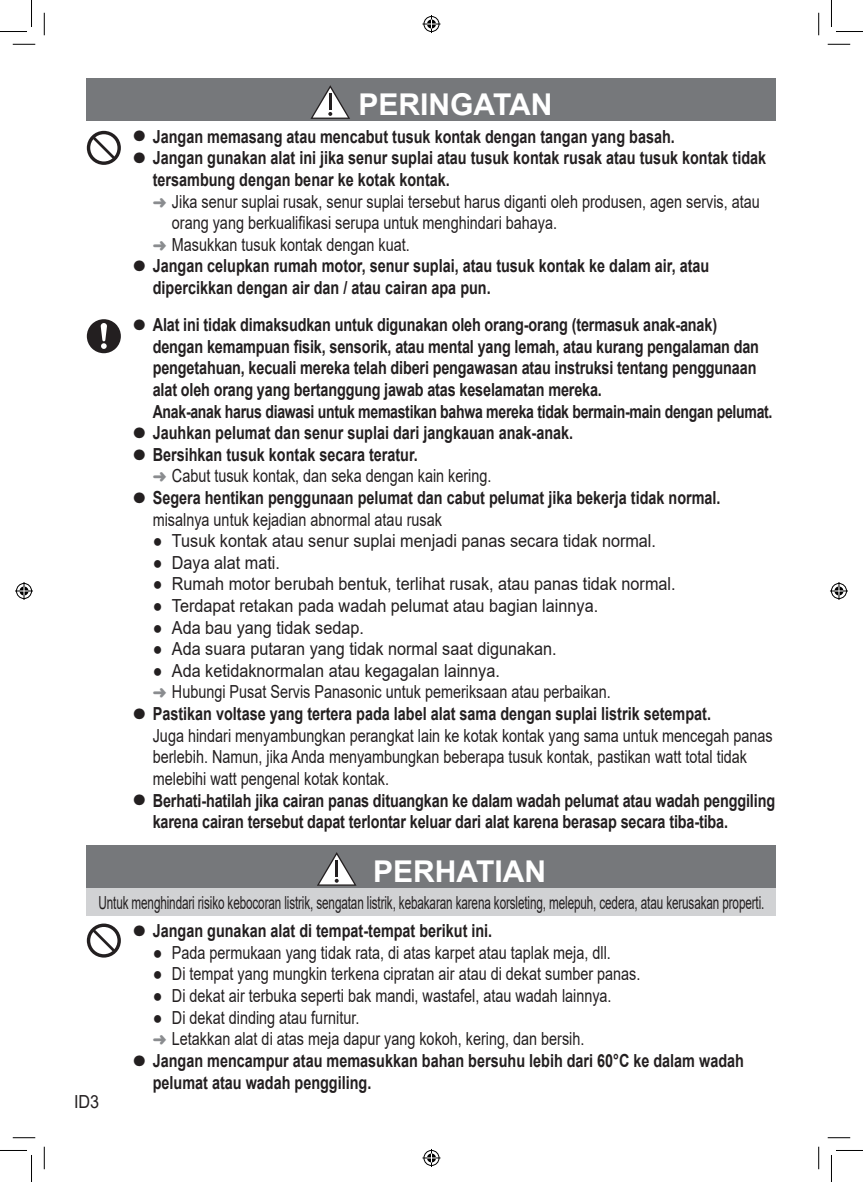
<style>
.page{position:relative;width:863px;height:1182px;background:#fff}
.page>*{position:absolute;margin:0;border:0;box-sizing:border-box;transform-origin:0 0}
._00_table_Header01{font:700 30px "Arial";color:#fff}
.t1{font:700 18px/21.6px "Arial";color:#231f20;scale:.8 1}
._00_PL_list_dot_body{font:18px/21.6px "Arial";color:#231f20;scale:.8 1}
._00_PL_list_dot_body-2{font:18px "Arial";color:#231f20;scale:.9 1}
._00_PL_body_C{font:18px "Arial";letter-spacing:-.01em;color:#231f20;scale:.65 1}
.s1{color:#8a8c8f}
</style>
<div class="page">
<div style="left:87px;top:78px;width:689px;height:43px;background:#76787b"></div>
<svg style="left:310px;top:85px;width:40px;height:34px"></svg>
<svg style="left:87px;top:131px;width:34px;height:34px"></svg>
<svg style="left:90px;top:134px;width:27px;height:27px"></svg>
<svg style="left:92px;top:136px;width:23px;height:23px"></svg>
<svg style="left:87px;top:319px;width:34px;height:34px"></svg>
<div style="left:87px;top:845px;width:689px;height:42px;background:#76787b"></div>
<div style="left:87px;top:887px;width:689px;height:28px;background:#d1d2d4"></div>
<svg style="left:317px;top:852px;width:39px;height:33px"></svg>
<svg style="left:87px;top:923px;width:34px;height:34px"></svg>
<svg style="left:90px;top:926px;width:27px;height:28px"></svg>
<svg style="left:92px;top:929px;width:23px;height:22px"></svg>
<svg style="left:13px;top:44px;width:22px;height:1px"></svg>
<svg style="left:827px;top:44px;width:23px;height:1px"></svg>
<svg style="left:13px;top:1137px;width:22px;height:1px"></svg>
<svg style="left:827px;top:1137px;width:23px;height:1px"></svg>
<svg style="left:44px;top:13px;width:1px;height:22px"></svg>
<svg style="left:44px;top:1146px;width:1px;height:23px"></svg>
<svg style="left:818px;top:13px;width:1px;height:22px"></svg>
<svg style="left:818px;top:1146px;width:1px;height:23px"></svg>
<svg style="left:0;top:0;width:32px;height:32px"></svg>
<svg style="left:0;top:1150px;width:32px;height:31px"></svg>
<svg style="left:831px;top:0;width:31px;height:32px"></svg>
<svg style="left:831px;top:1150px;width:31px;height:31px"></svg>
<svg style="left:422px;top:15px;width:18px;height:18px"></svg>
<svg style="left:422px;top:1149px;width:18px;height:17px"></svg>
<svg style="left:15px;top:582px;width:18px;height:18px"></svg>
<svg style="left:830px;top:582px;width:17px;height:18px"></svg>
<p class="_00_table_Header01" style="left:358px;top:84px;width:195px">PERINGATAN</p>
<p class="t1" style="left:134px;top:126px;width:678px">● Jangan memasang atau mencabut tusuk kontak dengan tangan yang basah.</p>
<p class="t1" style="left:153px;top:147px;width:768px;text-indent:-19px">● Jangan gunakan alat ini jika senur suplai atau tusuk kontak rusak atau tusuk kontak tidak tersambung dengan benar ke kotak kontak.</p>
<p class="_00_PL_list_dot_body" style="left:172px;top:190px;width:736px;text-indent:-19px"><span class="s1">➜</span> Jika senur suplai rusak, senur suplai tersebut harus diganti oleh produsen, agen servis, atau orang yang berkualifikasi serupa untuk menghindari bahaya.</p>
<p class="_00_PL_list_dot_body" style="left:153px;top:233px;width:323px"><span class="s1">➜</span> Masukkan tusuk kontak dengan kuat.</p>
<p class="t1" style="left:153px;top:255px;width:697px;text-indent:-19px">● Jangan celupkan rumah motor, senur suplai, atau tusuk kontak ke dalam air, atau dipercikkan dengan air dan / atau cairan apa pun.</p>
<p class="t1" style="left:153px;top:314px;width:776px;text-indent:-19px">● Alat ini tidak dimaksudkan untuk digunakan oleh orang-orang (termasuk anak-anak)<br>dengan kemampuan fisik, sensorik, atau mental yang lemah, atau kurang pengalaman dan pengetahuan, kecuali mereka telah diberi pengawasan atau instruksi tentang penggunaan alat oleh orang yang bertanggung jawab atas keselamatan mereka.<br>Anak-anak harus diawasi untuk memastikan bahwa mereka tidak bermain-main dengan pelumat.</p>
<p class="t1" style="left:134px;top:422px;width:551px">● Jauhkan pelumat dan senur suplai dari jangkauan anak-anak.</p>
<p class="t1" style="left:134px;top:444px;width:357px">● Bersihkan tusuk kontak secara teratur.</p>
<p class="_00_PL_list_dot_body" style="left:153px;top:465px;width:425px"><span class="s1">➜</span> Cabut tusuk kontak, dan seka dengan kain kering.</p>
<p class="t1" style="left:134px;top:487px;width:735px">● Segera hentikan penggunaan pelumat dan cabut pelumat jika bekerja tidak normal.</p>
<p class="_00_PL_list_dot_body" style="left:153px;top:508px;width:363px">misalnya untuk kejadian abnormal atau rusak</p>
<p class="_00_PL_list_dot_body-2" style="left:153px;top:528px;width:560px">● Tusuk kontak atau senur suplai menjadi panas secara tidak normal.</p>
<p class="_00_PL_list_dot_body-2" style="left:153px;top:550px;width:143px">● Daya alat mati.</p>
<p class="_00_PL_list_dot_body-2" style="left:153px;top:571px;width:582px">● Rumah motor berubah bentuk, terlihat rusak, atau panas tidak normal.</p>
<p class="_00_PL_list_dot_body-2" style="left:153px;top:593px;width:496px">● Terdapat retakan pada wadah pelumat atau bagian lainnya.</p>
<p class="_00_PL_list_dot_body-2" style="left:153px;top:615px;width:236px">● Ada bau yang tidak sedap.</p>
<p class="_00_PL_list_dot_body-2" style="left:153px;top:636px;width:450px">● Ada suara putaran yang tidak normal saat digunakan.</p>
<p class="_00_PL_list_dot_body-2" style="left:153px;top:658px;width:387px">● Ada ketidaknormalan atau kegagalan lainnya.</p>
<p class="_00_PL_list_dot_body" style="left:153px;top:681px;width:574px"><span class="s1">➜</span> Hubungi Pusat Servis Panasonic untuk pemeriksaan atau perbaikan.</p>
<p class="t1" style="left:134px;top:703px;width:723px">● Pastikan voltase yang tertera pada label alat sama dengan suplai listrik setempat.</p>
<p class="_00_PL_list_dot_body" style="left:153px;top:724px;width:776px">Juga hindari menyambungkan perangkat lain ke kotak kontak yang sama untuk mencegah panas berlebih. Namun, jika Anda menyambungkan beberapa tusuk kontak, pastikan watt total tidak melebihi watt pengenal kotak kontak.</p>
<p class="t1" style="left:153px;top:789px;width:779px;text-indent:-19px">● Berhati-hatilah jika cairan panas dituangkan ke dalam wadah pelumat atau wadah penggiling karena cairan tersebut dapat terlontar keluar dari alat karena berasap secara tiba-tiba.</p>
<p class="_00_table_Header01" style="left:373px;top:850px;width:174px">PERHATIAN</p>
<p class="_00_PL_body_C" style="left:98px;top:890px;width:1025px">Untuk menghindari risiko kebocoran listrik, sengatan listrik, kebakaran karena korsleting, melepuh, cedera, atau kerusakan properti.</p>
<p class="t1" style="left:134px;top:920px;width:450px">● Jangan gunakan alat di tempat-tempat berikut ini.</p>
<p class="_00_PL_list_dot_body-2" style="left:153px;top:940px;width:510px">● Pada permukaan yang tidak rata, di atas karpet atau taplak meja, dll.</p>
<p class="_00_PL_list_dot_body-2" style="left:153px;top:961px;width:543px">● Di tempat yang mungkin terkena cipratan air atau di dekat sumber panas.</p>
<p class="_00_PL_list_dot_body-2" style="left:153px;top:983px;width:511px">● Di dekat air terbuka seperti bak mandi, wastafel, atau wadah lainnya.</p>
<p class="_00_PL_list_dot_body-2" style="left:153px;top:1004px;width:231px">● Di dekat dinding atau furnitur.</p>
<p class="_00_PL_list_dot_body" style="left:153px;top:1027px;width:541px"><span class="s1">➜</span> Letakkan alat di atas meja dapur yang kokoh, kering, dan bersih.</p>
<p class="t1" style="left:153px;top:1049px;width:740px;text-indent:-19px">● Jangan mencampur atau memasukkan bahan bersuhu lebih dari 60°C ke dalam wadah pelumat atau wadah penggiling.</p>
<p class="_00_PL_list_dot_body-2" style="left:74px;top:1089px;width:30px">ID3</p>
</div>
